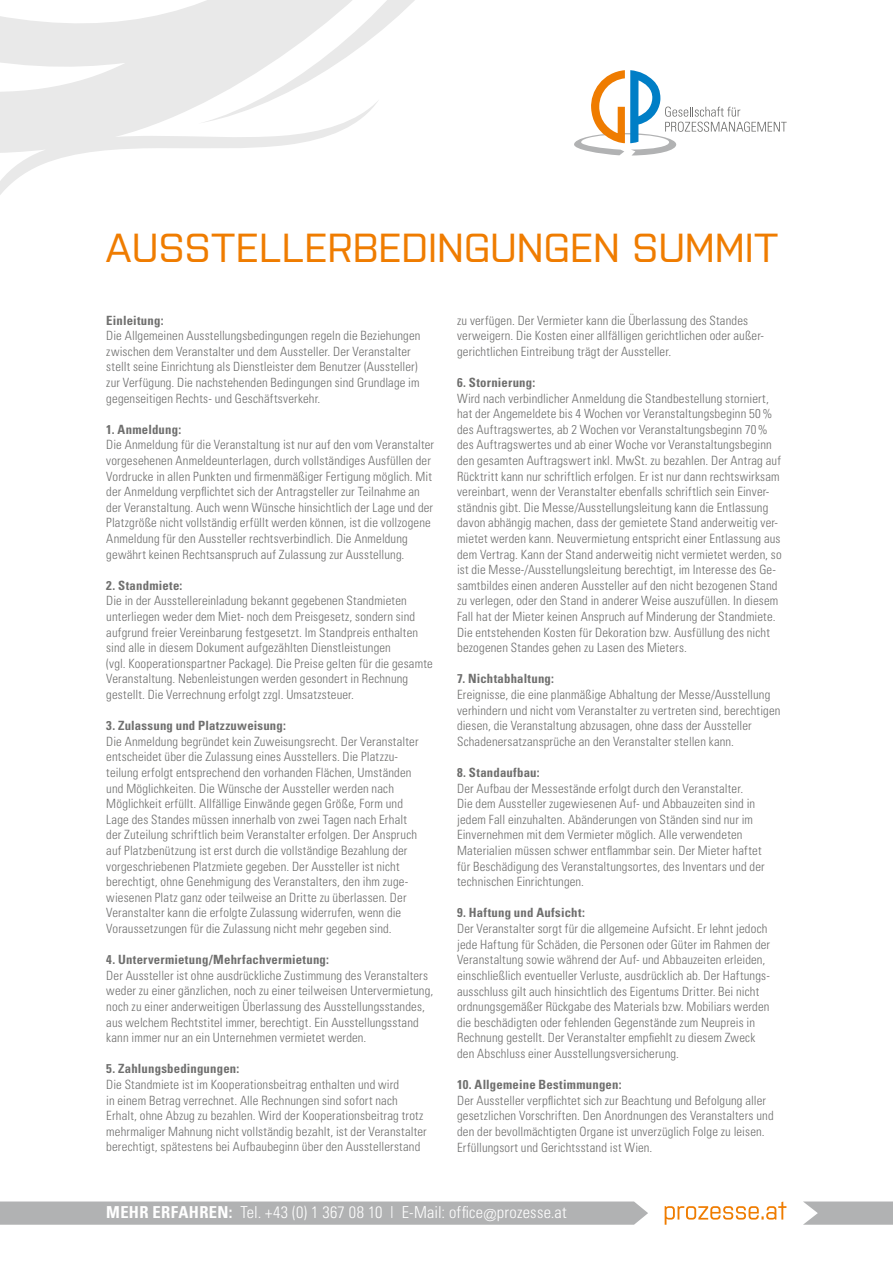
<style>
.page{position:relative;width:893px;height:1263px;background:#fff}
.page>*{position:absolute;margin:0;border:0;box-sizing:border-box;transform-origin:0 0}
.GP0718_Headline{font:500 40.5px "Purista";letter-spacing:-.005em;color:#ef7c00}
.t1{font:300 condensed 16.5px "Univers";letter-spacing:.015em;color:#fff}
.GP0718_Lauftext_klei{font:300 condensed 12.75px/15.6px "Univers";letter-spacing:.01em;color:#6f6f6e}
.GP0718_Zwiti_klein{font:700 condensed 12.75px "Univers";letter-spacing:.015em;color:#6f6f6e}
.s1{font-weight:700}
</style>
<div class="page">
<svg style="left:803px;top:1201px;width:90px;height:24px;background:#b9babb"></svg>
<svg style="left:0;top:1201px;width:648px;height:24px;background:#b4b5b6"></svg>
<svg style="left:665px;top:1201px;width:121px;height:24px"></svg>
<svg style="left:0;top:0;width:415px;height:195px"></svg>
<svg style="left:574px;top:70px;width:213px;height:86px"></svg>
<p class="GP0718_Headline" style="left:106px;top:219px;width:673px">AUSSTELLERBEDINGUNGEN SUMMIT</p>
<p class="GP0718_Zwiti_klein" style="left:106px;top:312px;width:59px">Einleitung:</p>
<p class="GP0718_Lauftext_klei" style="left:106px;top:328px;width:316px">Die Allgemeinen Ausstellungsbedingungen regeln die Beziehungen zwischen dem Veranstalter und dem Aussteller. Der Veranstalter stellt seine Einrichtung als Dienstleister dem Benutzer (Aussteller) zur Verfügung. Die nachstehenden Bedingungen sind Grundlage im gegenseitigen Rechts- und Geschäftsverkehr.</p>
<p class="GP0718_Zwiti_klein" style="left:106px;top:421px;width:76px">1. Anmeldung:</p>
<p class="GP0718_Lauftext_klei" style="left:106px;top:437px;width:329px">Die Anmeldung für die Veranstaltung ist nur auf den vom Veranstalter vorgesehenen Anmeldeunterlagen, durch vollständiges Ausfüllen der Vordrucke in allen Punkten und firmenmäßiger Fertigung möglich. Mit der Anmeldung verpflichtet sich der Antragsteller zur Teilnahme an der Veranstaltung. Auch wenn Wünsche hinsichtlich der Lage und der Platzgröße nicht vollständig erfüllt werden können, ist die vollzogene Anmeldung für den Aussteller rechtsverbindlich. Die Anmeldung gewährt keinen Rechtsanspruch auf Zulassung zur Ausstellung.</p>
<p class="GP0718_Zwiti_klein" style="left:106px;top:577px;width:78px">2. Standmiete:</p>
<p class="GP0718_Lauftext_klei" style="left:106px;top:593px;width:328px">Die in der Ausstellereinladung bekannt gegebenen Standmieten unterliegen weder dem Miet- noch dem Preisgesetz, sondern sind aufgrund freier Vereinbarung festgesetzt. Im Standpreis enthalten sind alle in diesem Dokument aufgezählten Dienstleistungen<br>(vgl. Kooperationspartner Package). Die Preise gelten für die gesamte Veranstaltung. Nebenleistungen werden gesondert in Rechnung gestellt. Die Verrechnung erfolgt zzgl. Umsatzsteuer.</p>
<p class="GP0718_Zwiti_klein" style="left:106px;top:718px;width:181px">3. Zulassung und Platzzuweisung:</p>
<p class="GP0718_Lauftext_klei" style="left:106px;top:733px;width:314px">Die Anmeldung begründet kein Zuweisungsrecht. Der Veranstalter entscheidet über die Zulassung eines Ausstellers. Die Platzzu&shy;teilung erfolgt entsprechend den vorhanden Flächen, Umständen und Möglichkeiten. Die Wünsche der Aussteller werden nach Möglichkeit erfüllt. Allfällige Einwände gegen Größe, Form und Lage des Standes müssen innerhalb von zwei Tagen nach Erhalt der Zuteilung schriftlich beim Veranstalter erfolgen. Der Anspruch auf Platzbenützung ist erst durch die vollständige Bezahlung der vorgeschriebenen Platzmiete gegeben. Der Aussteller ist nicht berechtigt, ohne Genehmigung des Veranstalters, den ihm zuge&shy;wiesenen Platz ganz oder teilweise an Dritte zu überlassen. Der Veranstalter kann die erfolgte Zulassung widerrufen, wenn die Voraussetzungen für die Zulassung nicht mehr gegeben sind.</p>
<p class="GP0718_Zwiti_klein" style="left:106px;top:952px;width:224px">4. Untervermietung/Mehrfachvermietung:</p>
<p class="GP0718_Lauftext_klei" style="left:106px;top:967px;width:328px">Der Aussteller ist ohne ausdrückliche Zustimmung des Veranstalters weder zu einer gänzlichen, noch zu einer teilweisen Untervermietung, noch zu einer anderweitigen Überlassung des Ausstellungsstandes, aus welchem Rechtstitel immer, berechtigt. Ein Ausstellungsstand kann immer nur an ein Unternehmen vermietet werden.</p>
<p class="GP0718_Zwiti_klein" style="left:106px;top:1061px;width:135px">5. Zahlungsbedingungen:</p>
<p class="GP0718_Lauftext_klei" style="left:106px;top:1076px;width:322px">Die Standmiete ist im Kooperationsbeitrag enthalten und wird<br>in einem Betrag verrechnet. Alle Rechnungen sind sofort nach Erhalt, ohne Abzug zu bezahlen. Wird der Kooperationsbeitrag trotz mehrmaliger Mahnung nicht vollständig bezahlt, ist der Veranstalter berechtigt, spätestens bei Aufbaubeginn über den Ausstellerstand</p>
<p class="GP0718_Lauftext_klei" style="left:457px;top:312px;width:308px">zu verfügen. Der Vermieter kann die Überlassung des Standes verweigern. Die Kosten einer allfälligen gerichtlichen oder außer&shy;gerichtlichen Eintreibung trägt der Aussteller.</p>
<p class="GP0718_Zwiti_klein" style="left:457px;top:375px;width:80px">6. Stornierung:</p>
<p class="GP0718_Lauftext_klei" style="left:457px;top:390px;width:326px">Wird nach verbindlicher Anmeldung die Standbestellung storniert, hat der Angemeldete bis 4 Wochen vor Veranstaltungsbeginn 50% des Auftragswertes, ab 2 Wochen vor Veranstaltungsbeginn 70% des Auftragswertes und ab einer Woche vor Veranstaltungsbeginn den gesamten Auftragswert inkl. MwSt. zu bezahlen. Der Antrag auf Rücktritt kann nur schriftlich erfolgen. Er ist nur dann rechtswirksam vereinbart, wenn der Veranstalter ebenfalls schriftlich sein Einver&shy;ständnis gibt. Die Messe/Ausstellungsleitung kann die Entlassung davon abhängig machen, dass der gemietete Stand anderweitig ver&shy;mietet werden kann. Neuvermietung entspricht einer Entlassung aus dem Vertrag. Kann der Stand anderweitig nicht vermietet werden, so ist die Messe-/Ausstellungsleitung berechtigt, im Interesse des Ge&shy;samtbildes einen anderen Aussteller auf den nicht bezogenen Stand zu verlegen, oder den Stand in anderer Weise auszufüllen. In diesem Fall hat der Mieter keinen Anspruch auf Minderung der Standmiete.<br>Die entstehenden Kosten für Dekoration bzw. Ausfüllung des nicht bezogenen Standes gehen zu Lasen des Mieters.</p>
<p class="GP0718_Zwiti_klein" style="left:457px;top:671px;width:98px">7. Nichtabhaltung:</p>
<p class="GP0718_Lauftext_klei" style="left:457px;top:687px;width:325px">Ereignisse, die eine planmäßige Abhaltung der Messe/Ausstellung verhindern und nicht vom Veranstalter zu vertreten sind, berechtigen diesen, die Veranstaltung abzusagen, ohne dass der Aussteller Schadenersatzansprüche an den Veranstalter stellen kann.</p>
<p class="GP0718_Zwiti_klein" style="left:457px;top:765px;width:84px">8. Standaufbau:</p>
<p class="GP0718_Lauftext_klei" style="left:457px;top:780px;width:309px">Der Aufbau der Messestände erfolgt durch den Veranstalter.<br>Die dem Aussteller zugewiesenen Auf- und Abbauzeiten sind in jedem Fall einzuhalten. Abänderungen von Ständen sind nur im Einvernehmen mit dem Vermieter möglich. Alle verwendeten Materialien müssen schwer entflammbar sein. Der Mieter haftet für Beschädigung des Veranstaltungsortes, des Inventars und der technischen Einrichtungen.</p>
<p class="GP0718_Zwiti_klein" style="left:457px;top:905px;width:129px">9. Haftung und Aufsicht:</p>
<p class="GP0718_Lauftext_klei" style="left:457px;top:921px;width:314px">Der Veranstalter sorgt für die allgemeine Aufsicht. Er lehnt jedoch jede Haftung für Schäden, die Personen oder Güter im Rahmen der Veranstaltung sowie während der Auf- und Abbauzeiten erleiden, einschließlich eventueller Verluste, ausdrücklich ab. Der Haftungs&shy;ausschluss gilt auch hinsichtlich des Eigentums Dritter. Bei nicht ordnungsgemäßer Rückgabe des Materials bzw. Mobiliars werden die beschädigten oder fehlenden Gegenstände zum Neupreis in Rechnung gestellt. Der Veranstalter empfiehlt zu diesem Zweck den Abschluss einer Ausstellungsversicherung.</p>
<p class="GP0718_Zwiti_klein" style="left:457px;top:1077px;width:166px">10. Allgemeine Bestimmungen:</p>
<p class="GP0718_Lauftext_klei" style="left:457px;top:1092px;width:318px">Der Aussteller verpflichtet sich zur Beachtung und Befolgung aller gesetzlichen Vorschriften. Den Anordnungen des Veranstalters und den der bevollmächtigten Organe ist unverzüglich Folge zu leisen.<br>Erfüllungsort und Gerichtsstand ist Wien.</p>
<p class="t1" style="left:106px;top:1202px;width:462px"><span class="s1">MEHR ERFAHREN:</span> Tel. +43 (0) 1 367 08 10 | E-Mail: office@prozesse.at</p>
</div>
